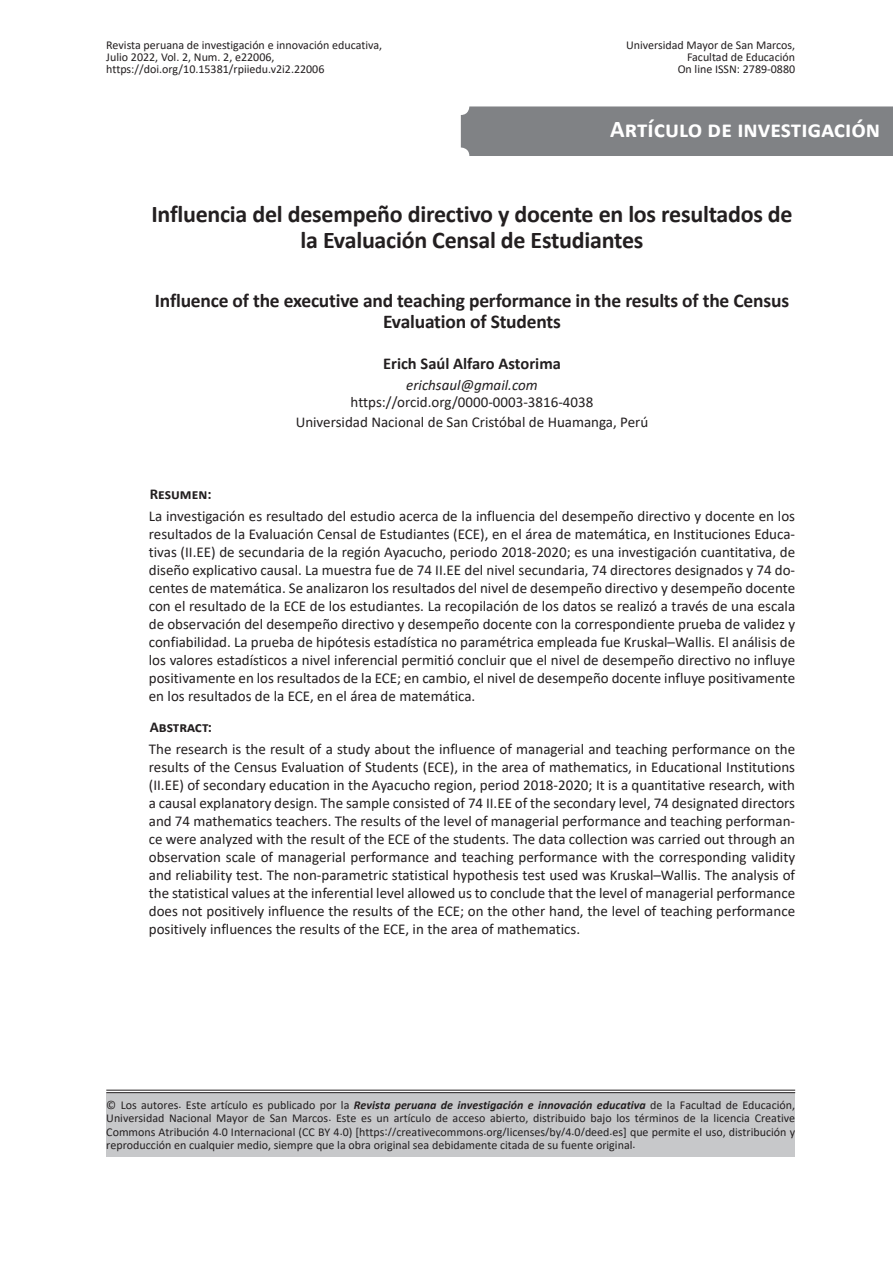
<style>
.page{position:relative;width:893px;height:1263px;background:#fff}
.page>*{position:absolute;margin:0;border:0;box-sizing:border-box;transform-origin:0 0}
.t1{font:700 24px/25.5px "Calibri";letter-spacing:-.01em;color:#231f20;text-align:center}
.t2{font:700 24px "Calibri";color:#fff}
.t3{font:700 19.5px/21px "Calibri";letter-spacing:-.01em;color:#231f20;text-align:center}
.t4{font:700 16.5px "Calibri";color:#231f20}
.t5{font:15px/18px "Calibri";color:#231f20;text-align:justify}
.t6{font:italic 15px "Calibri";color:#231f20}
.t7{font:700 15px "Calibri";color:#231f20}
.t8{font:12px/12px "Calibri";color:#231f20;text-align:justify}
.s1{font-weight:700;font-style:italic}
</style>
<div class="page">
<div style="left:106px;top:1092px;width:689px;height:65px;background:#c7c8ca"></div>
<hr style="left:106px;top:1090px;width:689px;height:1px;background:#231f20">
<hr style="left:106px;top:1092px;width:689px;height:1px;background:#231f20">
<div style="left:461px;top:106px;width:432px;height:50px;background:#808285"></div>
<p class="t8" style="left:106px;top:39px;width:277px;text-align:left">Revista peruana de investigación e innovación educativa,<br>Julio 2022, Vol. 2, Num. 2, e22006, https://doi.org/10.15381/rpiiedu.v2i2.22006</p>
<p class="t8" style="left:626px;top:39px;width:171px;text-align:right">Universidad Mayor de San Marcos,<br>Facultad de Educación<br>On line ISSN: 2789-0880</p>
<h1 class="t2" style="left:610px;top:112px;width:271px">Artículo de investigación</h1>
<h1 class="t1" style="left:151px;top:201px;width:643px">Influencia del desempeño directivo y docente en los resultados de la Evaluación Censal de Estudiantes</h1>
<h2 class="t3" style="left:155px;top:290px;width:636px">Influence of the executive and teaching performance in the results of the Census<br>Evaluation of Students</h2>
<p class="t4" style="left:383px;top:352px;width:179px">Erich Saúl Alfaro Astorima</p>
<p class="t6" style="left:406px;top:375px;width:133px">erichsaul@gmail.com</p>
<p class="t5" style="left:296px;top:391px;width:354px;line-height:20.7px;text-align:center">https://orcid.org/0000-0003-3816-4038<br>Universidad Nacional de San Cristóbal de Huamanga, Perú</p>
<p class="t7" style="left:150px;top:483px;width:63px">Resumen:</p>
<p class="t5" style="left:149px;top:507px;width:648px">La investigación es resultado del estudio acerca de la influencia del desempeño directivo y docente en los resultados de la Evaluación Censal de Estudiantes (ECE), en el área de matemática, en Instituciones Educa&shy;tivas (II.EE) de secundaria de la región Ayacucho, periodo 2018-2020; es una investigación cuantitativa, de diseño explicativo causal. La muestra fue de 74 II.EE del nivel secundaria, 74 directores designados y 74 do&shy;centes de matemática. Se analizaron los resultados del nivel de desempeño directivo y desempeño docente con el resultado de la ECE de los estudiantes. La recopilación de los datos se realizó a través de una escala de observación del desempeño directivo y desempeño docente con la correspondiente prueba de validez y confiabilidad. La prueba de hipótesis estadística no paramétrica empleada fue Kruskal–Wallis. El análisis de los valores estadísticos a nivel inferencial permitió concluir que el nivel de desempeño directivo no influye positivamente en los resultados de la ECE; en cambio, el nivel de desempeño docente influye positivamente en los resultados de la ECE, en el área de matemática.</p>
<p class="t7" style="left:150px;top:716px;width:64px">Abstract:</p>
<p class="t5" style="left:149px;top:740px;width:648px">The research is the result of a study about the influence of managerial and teaching performance on the results of the Census Evaluation of Students (ECE), in the area of mathematics, in Educational Institutions (II.EE) of secondary education in the Ayacucho region, period 2018-2020; It is a quantitative research, with a causal explanatory design. The sample consisted of 74 II.EE of the secondary level, 74 designated directors and 74 mathematics teachers. The results of the level of managerial performance and teaching performan&shy;ce were analyzed with the result of the ECE of the students. The data collection was carried out through an observation scale of managerial performance and teaching performance with the corresponding validity and reliability test. The non-parametric statistical hypothesis test used was Kruskal–Wallis. The analysis of the statistical values at the inferential level allowed us to conclude that the level of managerial performance does not positively influence the results of the ECE; on the other hand, the level of teaching performance positively influences the results of the ECE, in the area of mathematics.</p>
<p class="t8" style="left:106px;top:1098px;width:690px;line-height:13.5px">© Los autores. Este artículo es publicado por la <span class="s1">Revista peruana de investigación e innovación educativa</span> de la Facultad de Educación, Universidad Nacional Mayor de San Marcos. Este es un artículo de acceso abierto, distribuido bajo los términos de la licencia Creative Commons Atribución 4.0 Internacional (CC BY 4.0) [https://creativecommons.org/licenses/by/4.0/deed.es] que permite el uso, distribución y reproducción en cualquier medio, siempre que la obra original sea debidamente citada de su fuente original.</p>
</div>
